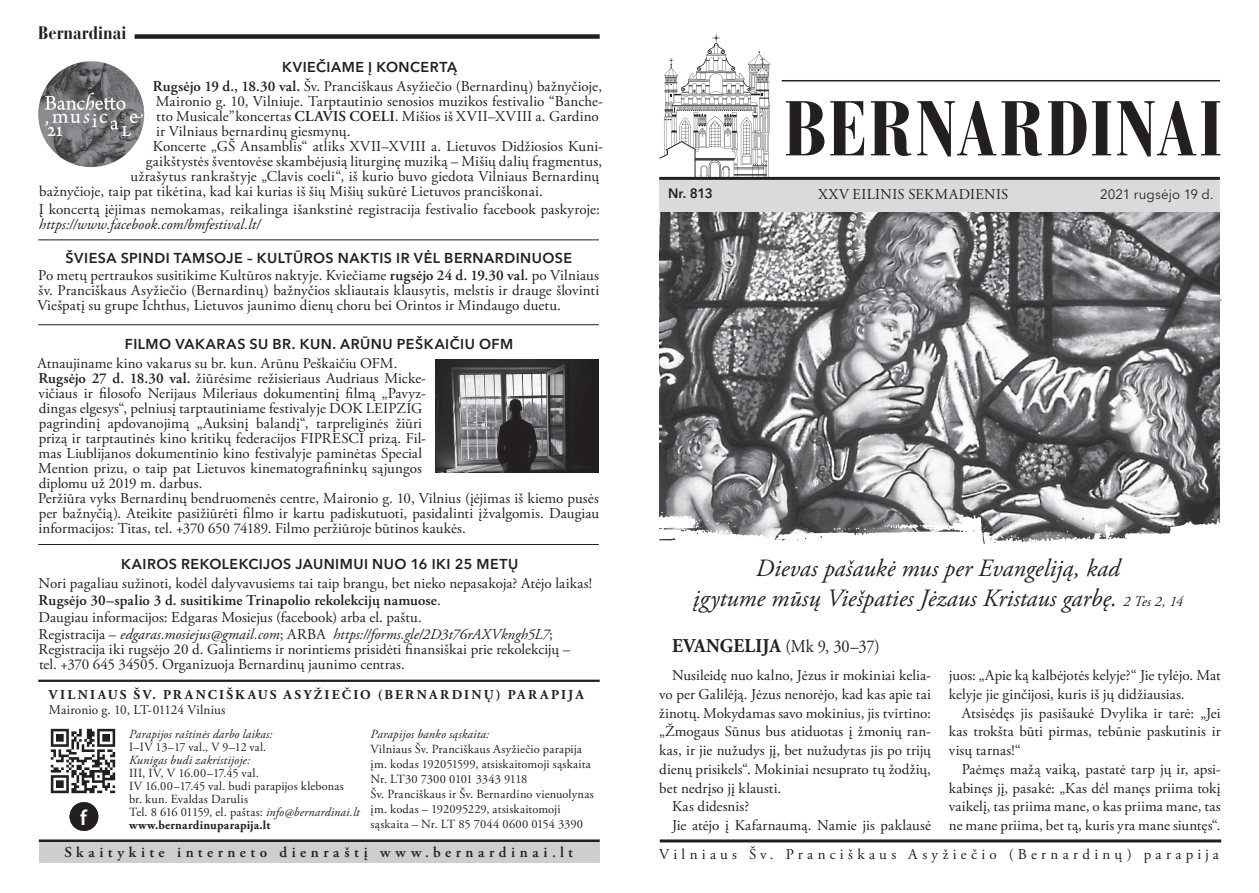
<style>
.page{position:relative;width:1259px;height:893px;background:#fff}
.page>*{position:absolute;margin:0;border:0;box-sizing:border-box;transform-origin:0 0}
.t1{font:700 condensed 76.95px "Bauer Bodoni CE";letter-spacing:.025em;color:#231f20}
.t2{font:italic 24.9px/30px "Adobe Garamond Pro";color:#231f20;text-align:center}
.t3{font:600 21.6px "Myriad Pro";color:#fff}
.t4{font:18px "Adobe Garamond Pro";color:#231f20;scale:.91 1}
.t5{font:700 condensed 18px "Bauer Bodoni CE";color:#231f20}
.t6{font:15px/15px "Adobe Garamond Pro";letter-spacing:.01em;color:#231f20;text-align:justify}
.t7{font:600 15px "Adobe Garamond Pro";letter-spacing:.005em;color:#231f20}
.t8{font:15px "Adobe Garamond Pro";letter-spacing:.285em;color:#231f20}
.t9{font:600 15px "Adobe Garamond Pro";letter-spacing:.305em;color:#231f20}
.t10{font:15px "Adobe Garamond Pro";letter-spacing:.03em;color:#231f20}
.t11{font:600 14.25px "Avenir Next LT Pro";letter-spacing:.035em;color:#231f20}
.t12{font:700 13.5px "Adobe Garamond Pro";letter-spacing:.165em;color:#231f20}
.t13{font:13.5px "Adobe Garamond Pro";color:#231f20}
.t14{font:13.5px "Avenir Next LT Pro";letter-spacing:.005em;color:#231f20}
.t15{font:600 13.5px "Avenir Next LT Pro";color:#231f20}
.t16{font:12.45px/13px "Adobe Garamond Pro";letter-spacing:.015em;color:#231f20}
.t17{font:italic 12.45px "Adobe Garamond Pro";letter-spacing:.01em;color:#231f20}
.s1{font-weight:600}
.s2{font-style:italic}
.s3{font-weight:400}
.s4{font-weight:700}
.s5{font-size:14.55px}
.s6{font-weight:700;font-size:19.5px}
</style>
<div class="page">
<hr style="left:782px;top:80px;width:438px;height:1px;background:#231f20">
<hr style="left:39px;top:839px;width:561px;height:3px;background:#231f20">
<div style="left:135px;top:34px;width:465px;height:5px;background:#231f20"></div>
<hr style="left:660px;top:839px;width:561px;height:3px;background:#231f20">
<div style="left:39px;top:842px;width:561px;height:21px;background:#cdced0"></div>
<hr style="left:38px;top:680px;width:562px;height:2px;background:#231f20">
<svg style="left:659px;top:34px;width:111px;height:143px"></svg>
<hr style="left:659px;top:177px;width:561px;height:3px;background:#231f20">
<img style="left:50px;top:728px;width:66px;height:66px">
<div style="left:70px;top:802px;width:28px;height:29px;background:#231f20;border-radius:50%"></div>
<img style="left:660px;top:211px;width:560px;height:298px">
<img style="left:659px;top:509px;width:561px;height:35px">
<hr style="left:38px;top:324px;width:561px;height:1px;background:#231f20">
<hr style="left:38px;top:239px;width:561px;height:1px;background:#231f20">
<hr style="left:38px;top:544px;width:561px;height:1px;background:#231f20">
<div style="left:659px;top:180px;width:561px;height:31px;background:#d9dadc"></div>
<img style="left:38px;top:61px;width:106px;height:106px;border-radius:53px">
<img style="left:435px;top:360px;width:164px;height:112px">
<p class="t5" style="left:38px;top:22px;width:90px">Bernardinai</p>
<p class="t11" style="left:282px;top:58px;width:176px">KVIEČIAME Į KONCERTĄ</p>
<p class="t6" style="left:153px;top:80px;width:452px;text-align:left"><span class="s1">Rugsėjo 19 d., 18.30 val.</span> Šv. Pranciškaus Asyžiečio (Bernardinų) bažnyčioje, Maironio g. 10, Vilniuje. Tarptautinio senosios muzikos festivalio “Banche&shy;tto Musicale”koncertas <span class="s1">CLAVIS COELI</span>. Mišios iš XVII–XVIII a. Gardino ir Vilniaus bernardinų giesmynų.</p>
<p class="t6" style="left:153px;top:140px;width:452px">Koncerte „GŠ Ansamblis“ atliks XVII–XVIII a. Lietuvos Didžiosios Kuni-</p>
<p class="t6" style="left:146px;top:155px;width:458px">gaikštystės šventovėse skambėjusią liturginę muziką – Mišių dalių fragmentus,</p>
<p class="t6" style="left:131px;top:170px;width:470px">užrašytus rankraštyje „Clavis coeli“, iš kurio buvo giedota Vilniaus Bernardinų</p>
<p class="t6" style="left:39px;top:185px;width:505px">bažnyčioje, taip pat tikėtina, kad kai kurias iš šių Mišių sukūrė Lietuvos pranciškonai.</p>
<p class="t6" style="left:39px;top:202px;width:563px">Į koncertą įėjimas nemokamas, reikalinga išankstinė registracija festivalio facebook paskyroje: <span class="s2">https://www.facebook.com/bmfestival.lt/</span></p>
<p class="t11" style="left:65px;top:250px;width:508px">ŠVIESA SPINDI TAMSOJE – KULTŪROS NAKTIS IR VĖL BERNARDINUOSE</p>
<p class="t6" style="left:37px;top:269px;width:563px">Po metų pertraukos susitikime Kultūros naktyje. Kviečiame <span class="s1">rugsėjo 24 d. 19.30 val.</span> po Vilniaus šv. Pranciškaus Asyžiečio (Bernardinų) bažnyčios skliautais klausytis, melstis ir drauge šlovinti Viešpatį su grupe Ichthus, Lietuvos jaunimo dienų choru bei Orintos ir Mindaugo duetu.</p>
<p class="t11" style="left:125px;top:335px;width:390px">FILMO VAKARAS SU BR. KUN. ARŪNU PEŠKAIČIU OFM</p>
<p class="t6" style="left:37px;top:356px;width:361px">Atnaujiname kino vakarus su br. kun. Arūnu Peškaičiu OFM.</p>
<p class="t6" style="left:38px;top:371px;width:389px;text-align:left"><span class="s1">Rugsėjo 27 d. 18.30 val.</span> žiūrėsime režisieriaus Audriaus Micke&shy;vičiaus ir filosofo Nerijaus Mileriaus dokumentinį filmą „Pavyz&shy;dingas elgesys“, pelniusį tarptautiniame festivalyje DOK LEIPZIG pagrindinį apdovanojimą „Auksinį balandį“, tarpreliginės žiūri prizą ir tarptautinės kino kritikų federacijos FIPRESCI prizą. Fil&shy;mas Liublijanos dokumentinio kino festivalyje paminėtas Special Mention prizu, o taip pat Lietuvos kinematografininkų sąjungos diplomu už 2019 m. darbus.</p>
<p class="t6" style="left:38px;top:491px;width:562px">Peržiūra vyks Bernardinų bendruomenės centre, Maironio g. 10, Vilnius (įėjimas iš kiemo pusės per bažnyčią). Ateikite pasižiūrėti filmo ir kartu padiskutuoti, pasidalinti įžvalgomis. Daugiau informacijos: Titas, tel. +370 650 74189. Filmo peržiūroje būtinos kaukės.</p>
<p class="t11" style="left:121px;top:555px;width:399px">KAIROS REKOLEKCIJOS JAUNIMUI NUO 16 IKI 25 METŲ</p>
<p class="t6" style="left:39px;top:576px;width:555px">Nori pagaliau sužinoti, kodėl dalyvavusiems tai taip brangu, bet nieko nepasakoja? Atėjo laikas!</p>
<p class="t7" style="left:39px;top:592px;width:404px">Rugsėjo 30–spalio 3 d. susitikime Trinapolio rekolekcijų namuose<span class="s3">.</span></p>
<p class="t6" style="left:39px;top:610px;width:385px">Daugiau informacijos: Edgaras Mosiejus (facebook) arba el. paštu.</p>
<p class="t6" style="left:39px;top:628px;width:533px;text-align:left">Registracija – <span class="s2">edgaras.mosiejus@gmail.com</span>; ARBA <span class="s2">https://forms.gle/2D3t76rAXVkngh5L7</span>;<br>Registracija iki rugsėjo 20 d. Galintiems ir norintiems prisidėti finansiškai prie rekolekcijų – tel. +370 645 34505. Organizuoja Bernardinų jaunimo centras.</p>
<p class="t12" style="left:49px;top:687px;width:536px">VILNIAUS ŠV. PRANCIŠKAUS ASYŽIEČIO (BERNARDINŲ) PARAPIJA</p>
<p class="t13" style="left:49px;top:701px;width:178px">Maironio g. 10, LT-01124 Vilnius</p>
<p class="t17" style="left:370px;top:726px;width:120px">Parapijos banko sąskaita:</p>
<p class="t16" style="left:370px;top:742px;width:225px;line-height:15px">Vilniaus Šv. Pranciškaus Asyžiečio parapija įm. kodas 192051599, atsiskaitomoji sąskaita Nr. LT30 7300 0101 3343 9118<br>Šv. Pranciškaus ir Šv. Bernardino vienuolynas įm. kodas – 192095229, atsiskaitomoji</p>
<p class="t17" style="left:129px;top:726px;width:145px">Parapijos raštinės darbo laikas:</p>
<p class="t16" style="left:129px;top:741px;width:139px">I–IV 13–17 val., V 9–12 val.</p>
<p class="t17" style="left:129px;top:752px;width:123px">Kunigas budi zakristijoje:</p>
<p class="t16" style="left:129px;top:767px;width:232px">III, IV, V 16.00–17.45 val.<br>IV 16.00–17.45 val. budi parapijos klebonas br. kun. Evaldas Darulis<br>Tel. 8 616 01159, el. paštas: <span class="s2">info@bernardinai.lt </span><span class="s4">www.bernardinuparapija.lt</span></p>
<h3 class="t3" style="left:80px;top:804px;width:8px">f</h3>
<p class="t16" style="left:370px;top:818px;width:214px">sąskaita – Nr. LT 85 7044 0600 0154 3390</p>
<h1 class="t1" style="left:783px;top:82px;width:440px">BERNARDINAI</h1>
<p class="t15" style="left:668px;top:185px;width:46px">Nr. 813</p>
<p class="t10" style="left:818px;top:185px;width:191px">XXV EILINIS SEKMADIENIS</p>
<p class="t14" style="left:1100px;top:186px;width:115px">2021 rugsėjo 19 d.</p>
<p class="t2" style="left:693px;top:554px;width:491px">Dievas pašaukė mus per Evangeliją, kad<br>įgytume mūsų Viešpaties Jėzaus Kristaus garbę. <span class="s5">2 Tes 2, 14</span></p>
<p class="t4" style="left:672px;top:635px;width:230px"><span class="s6">EVANGELIJA</span> (Mk 9, 30–37)</p>
<p class="t6" style="left:659px;top:666px;width:273px;line-height:18.8px;text-indent:13px">Nusileidę nuo kalno, Jėzus ir mokiniai kelia&shy;vo per Galilėją. Jėzus nenorėjo, kad kas apie tai žinotų. Mokydamas savo mokinius, jis tvirtino: „Žmogaus Sūnus bus atiduotas į žmonių ran&shy;kas, ir jie nužudys jį, bet nužudytas jis po trijų dienų prisikels“. Mokiniai nesuprato tų žodžių, bet nedrįso jį klausti.</p>
<p class="t6" style="left:672px;top:800px;width:79px">Kas didesnis?</p>
<p class="t6" style="left:672px;top:818px;width:260px">Jie atėjo į Kafarnaumą. Namie jis paklausė</p>
<p class="t6" style="left:949px;top:666px;width:273px;line-height:18.8px">juos: „Apie ką kalbėjotės kelyje?“ Jie tylėjo. Mat kelyje jie ginčijosi, kuris iš jų didžiausias.</p>
<p class="t6" style="left:949px;top:704px;width:273px;line-height:18.8px;text-indent:13px">Atsisėdęs jis pasišaukė Dvylika ir tarė: „Jei kas trokšta būti pirmas, tebūnie paskutinis ir visų tarnas!“</p>
<p class="t6" style="left:949px;top:760px;width:273px;line-height:18.8px;text-indent:13px">Paėmęs mažą vaiką, pastatė tarp jų ir, apsi&shy;kabinęs jį, pasakė: „Kas dėl manęs priima tokį vaikelį, tas priima mane, o kas priima mane, tas ne mane priima, bet tą, kuris yra mane siuntęs“.</p>
<p class="t9" style="left:64px;top:844px;width:510px">Skaitykite interneto dienraštį www.bernardinai.lt</p>
<p class="t8" style="left:659px;top:845px;width:561px">Vilniaus Šv. Pranciškaus Asyžiečio (Bernardinų) parapija</p>
</div>
